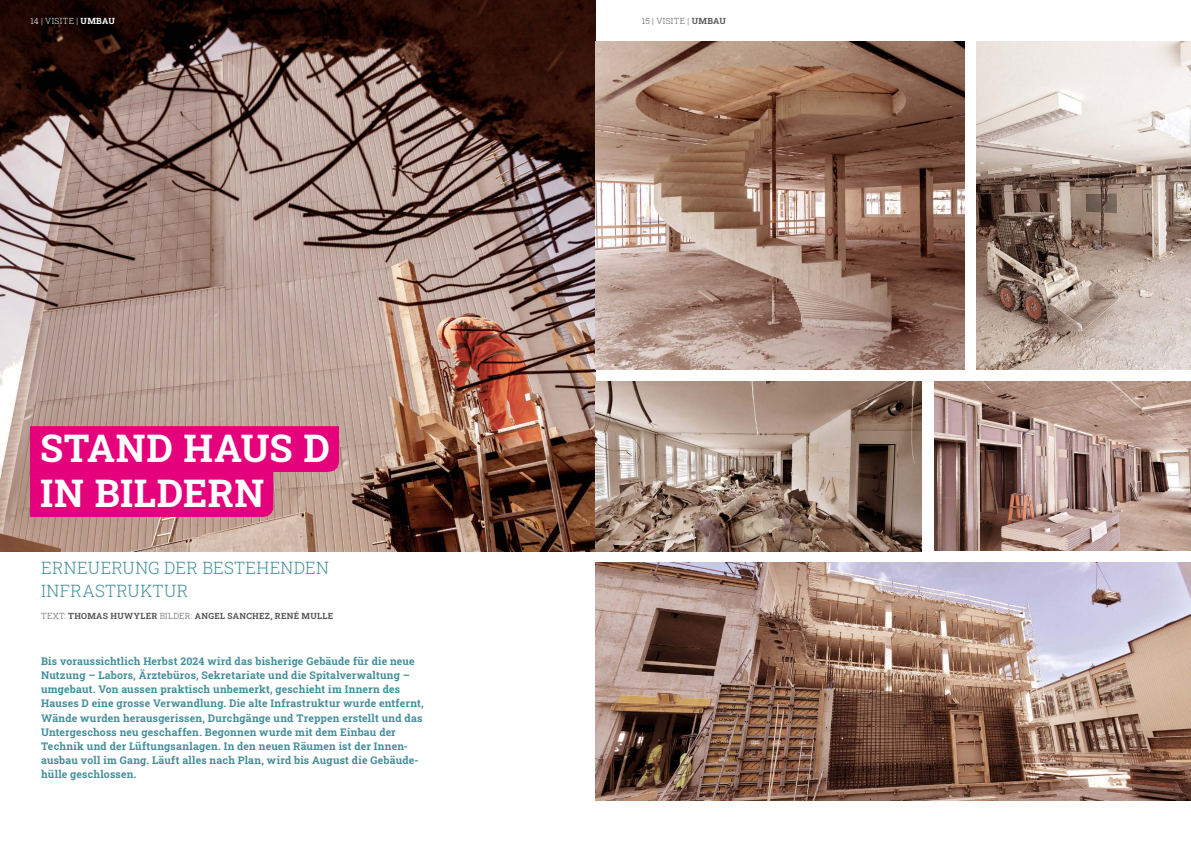
<style>
.page{position:relative;width:1191px;height:842px;background:#fff}
.page>*{position:absolute;margin:0;border:0;box-sizing:border-box;transform-origin:0 0}
.t1{font:700 38px/45.1px "Roboto Slab";letter-spacing:.01em;color:#fff}
.t2{font:300 17px/22.7px "Roboto Slab";letter-spacing:.015em;color:#438e99}
.t3{font:700 10.5px/14.2px "Roboto Slab";letter-spacing:.02em;color:#438e99}
.t4{font:700 8.5px "Roboto Slab";letter-spacing:.04em;color:#565655}
.t5{font:300 8.5px "Roboto Slab";letter-spacing:.04em;color:#fff}
.t6{font:300 8.5px "Roboto Slab";letter-spacing:.04em;color:#565655}
.s1{color:#565655}
.s2{font-weight:700}
.s3{font-weight:300}
</style>
<div class="page">
<img style="left:0;top:0;width:595px;height:551px">
<div style="left:31px;top:426px;width:308px;height:36px;background:#e5007c"></div>
<div style="left:31px;top:462px;width:299px;height:9px;background:#e5007c"></div>
<div style="left:31px;top:471px;width:242px;height:36px;background:#e5007c"></div>
<div style="left:31px;top:507px;width:233px;height:10px;background:#e5007c"></div>
<img style="left:595px;top:381px;width:326px;height:170px">
<img style="left:595px;top:563px;width:596px;height:238px">
<img style="left:977px;top:41px;width:214px;height:329px">
<img style="left:934px;top:381px;width:257px;height:170px">
<img style="left:595px;top:41px;width:369px;height:329px">
<p class="t5" style="left:31px;top:15px;width:86px"><span class="s1">14</span> | VISITE | <span class="s2">UMBAU</span></p>
<p class="t6" style="left:642px;top:15px;width:86px">15 | VISITE | <span class="s2">UMBAU</span></p>
<h1 class="t1" style="left:40px;top:425px;width:291px">STAND HAUS D<br>IN BILDERN</h1>
<h2 class="t2" style="left:41px;top:556px;width:289px">ERNEUERUNG DER BESTEHENDEN<br>INFRASTRUKTUR</h2>
<p class="t4" style="left:41px;top:610px;width:294px"><span class="s3">TEXT:</span> THOMAS HUWYLER <span class="s3">BILDER:</span> ANGEL SANCHEZ, RENÉ MULLE</p>
<p class="t3" style="left:41px;top:654px;width:384px">Bis voraussichtlich Herbst 2024 wird das bisherige Gebäude für die neue Nutzung – Labors, Ärztebüros, Sekretariate und die Spitalverwaltung – umgebaut. Von aussen praktisch unbemerkt, geschieht im Innern des Hauses D eine grosse Verwandlung. Die alte Infrastruktur wurde entfernt, Wände wurden herausgerissen, Durchgänge und Treppen erstellt und das Untergeschoss neu geschaffen. Begonnen wurde mit dem Einbau der Technik und der Lüftungsanlagen. In den neuen Räumen ist der Innen&shy;ausbau voll im Gang. Läuft alles nach Plan, wird bis August die Gebäude&shy;hülle geschlossen.</p>
</div>
